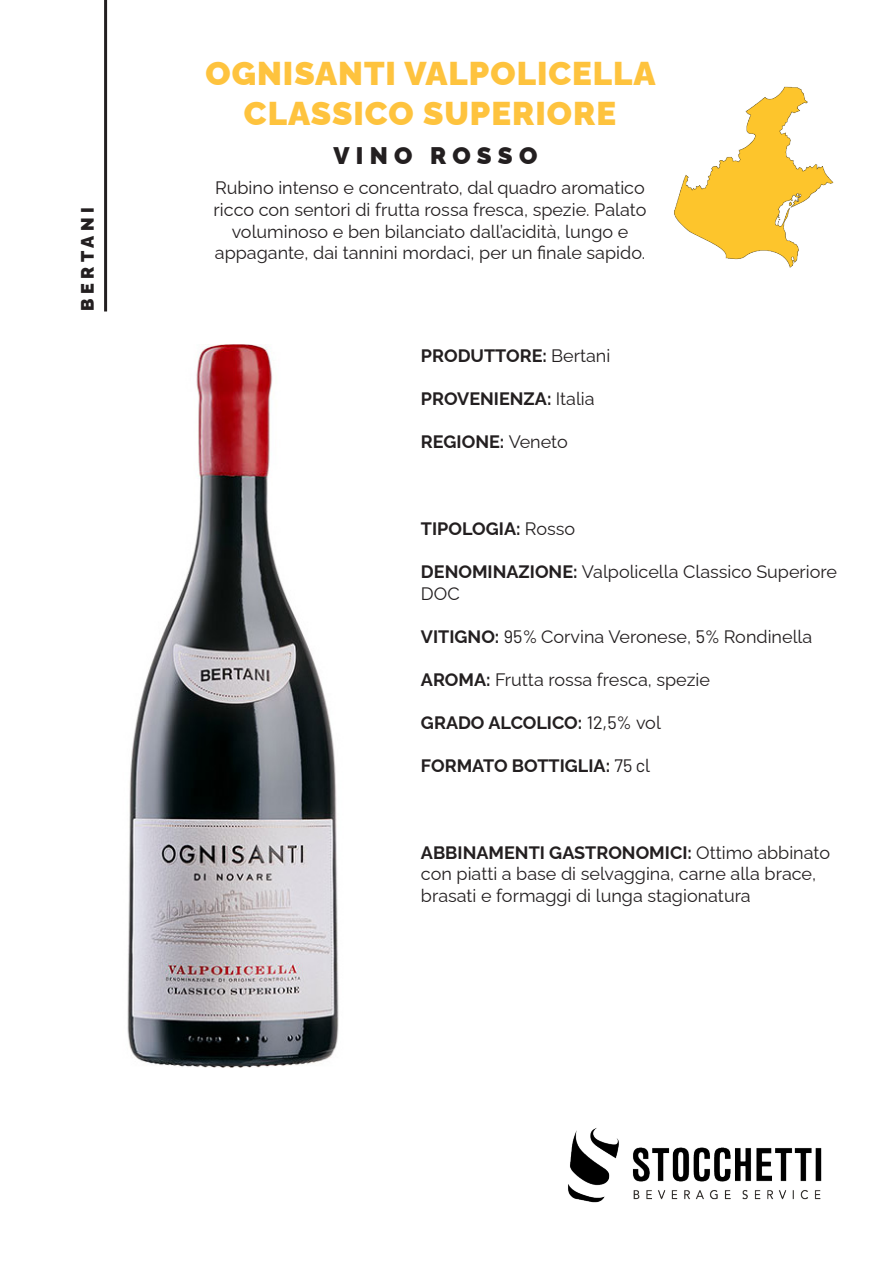
<style>
.page{position:relative;width:893px;height:1263px;background:#fff}
.page>*{position:absolute;margin:0;border:0;box-sizing:border-box;transform-origin:0 0}
.t1{font:900 33px/39.6px "Raleway";letter-spacing:.03em;color:#fec33e;text-align:center}
.t2{font:900 24px "Raleway";letter-spacing:.26em;color:#231f20}
.t3{font:18px/21.6px "Raleway";color:#231f20}
.t4{font:700 18px "Raleway";color:#231f20}
.t5{font:900 18px "Raleway";letter-spacing:.26em;color:#231f20}
.s1{font-weight:400}
.s2{font-weight:700}
.s3{font-family:"Barlow"}
.s4{font-family:"Barlow";font-weight:400}
</style>
<div class="page">
<img style="left:568px;top:1128px;width:254px;height:75px">
<img style="left:127px;top:345px;width:212px;height:723px">
<hr style="left:104px;top:0;width:3px;height:311px;background:#231f20">
<img style="left:674px;top:86px;width:160px;height:182px">
<p class="t5" style="left:73px;top:311px;width:106px;rotate:-90deg">BERTANI</p>
<p class="t1" style="left:205px;top:50px;width:452px">OGNISANTI VALPOLICELLA<br>CLASSICO SUPERIORE</p>
<p class="t2" style="left:333px;top:137px;width:205px">VINO ROSSO</p>
<p class="t3" style="left:214px;top:175px;width:434px;text-align:center">Rubino intenso e concentrato, dal quadro aromatico ricco con sentori di frutta rossa fresca, spezie. Palato voluminoso e ben bilanciato dall’acidità, lungo e appagante, dai tannini mordaci, per un finale sapido.</p>
<p class="t4" style="left:421px;top:341px;width:191px">PRODUTTORE: <span class="s1">Bertani</span></p>
<p class="t4" style="left:421px;top:384px;width:175px">PROVENIENZA: <span class="s1">Italia</span></p>
<p class="t4" style="left:421px;top:428px;width:148px">REGIONE: <span class="s1">Veneto</span></p>
<p class="t4" style="left:421px;top:514px;width:156px">TIPOLOGIA: <span class="s1">Rosso</span></p>
<p class="t3" style="left:421px;top:559px;width:418px"><span class="s2">DENOMINAZIONE:</span> Valpolicella Classico Superiore<br>DOC</p>
<p class="t3" style="left:421px;top:624px;width:393px"><span class="s2">VITIGNO:</span> <span class="s3">95%</span> Corvina Veronese, <span class="s3">5%</span> Rondinella</p>
<p class="t3" style="left:421px;top:667px;width:291px"><span class="s2">AROMA:</span> Frutta rossa fresca, spezie</p>
<p class="t4" style="left:421px;top:708px;width:241px">GRADO ALCOLICO: <span class="s4">12,5%</span> <span class="s1">vol</span></p>
<p class="t4" style="left:421px;top:752px;width:231px">FORMATO BOTTIGLIA: <span class="s4">75 c</span><span class="s1">l</span></p>
<p class="t3" style="left:421px;top:840px;width:411px"><span class="s2">ABBINAMENTI GASTRONOMICI:</span> Ottimo abbinato con piatti a base di selvaggina, carne alla brace, brasati e formaggi di lunga stagionatura</p>
</div>
